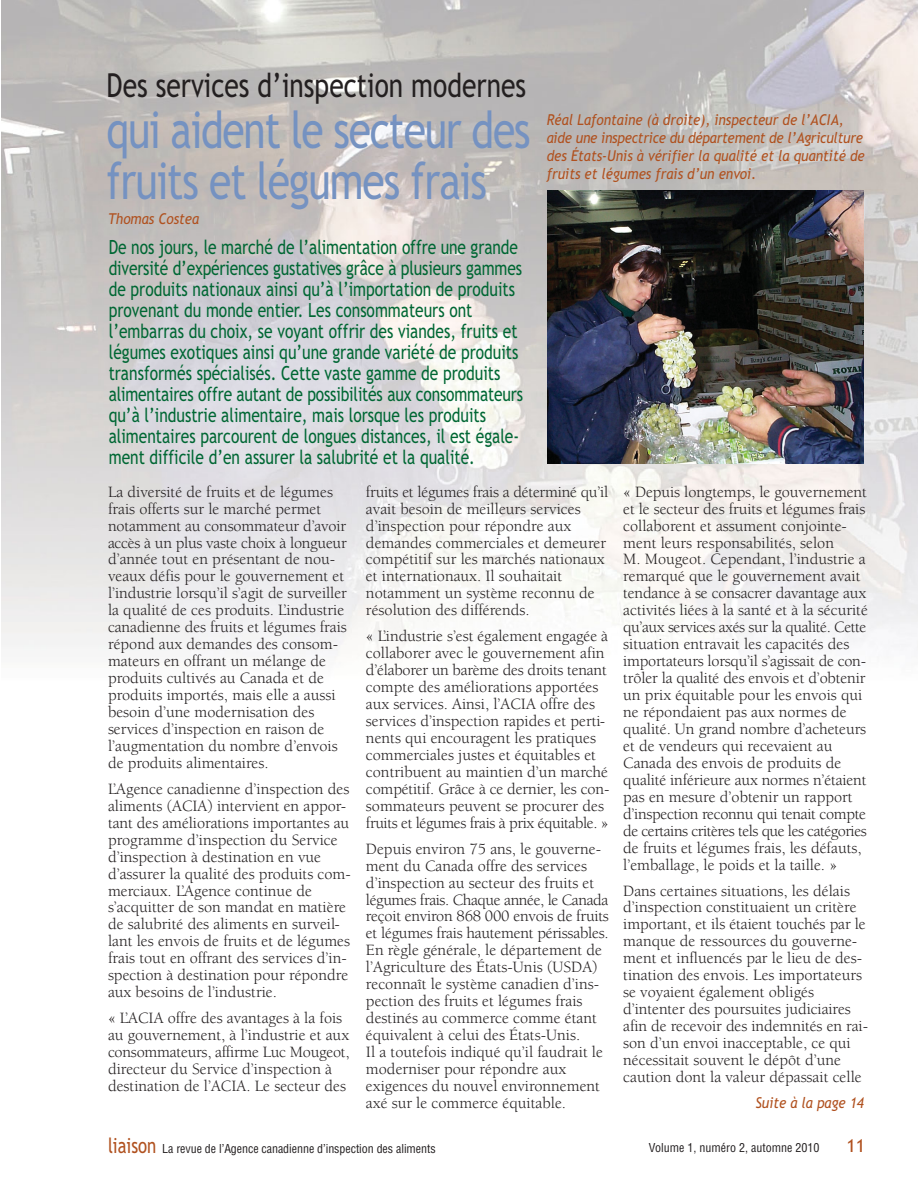
<style>
.page{position:relative;width:918px;height:1188px;background:#fff}
.page>*{position:absolute;margin:0;border:0;box-sizing:border-box;transform-origin:0 0}
.t1{font:51px/51px "Trebuchet MS";letter-spacing:-.03em;color:#7592c1;scale:.8 1}
.t2{font:33px "Trebuchet MS";color:#231f20;scale:.8 1}
.t3{font:19.5px/21px "Trebuchet MS";color:#006734;scale:.8 1}
.t4{font:18px "Trebuchet MS";color:#b0511f}
.t5{font:16.2px/17px "Berkeley";color:#231f20}
.t6{font:italic 15px/18px "Trebuchet MS";color:#b0511f;scale:.9 1}
.t7{font:condensed 12px "Helvetica";letter-spacing:-.005em;color:#231f20}
.s1{font-family:"Trebuchet MS";font-stretch:normal;font-size:21px;color:#b0511f}
</style>
<div class="page">
<img style="left:1px;top:0;width:917px;height:647px">
<img style="left:2px;top:173px;width:916px;height:485px">
<img style="left:548px;top:190px;width:316px;height:274px">
<h2 class="t2" style="left:106px;top:73px;width:526px">Des services d’inspection modernes</h2>
<h1 class="t1" style="left:106px;top:109px;width:532px">qui aident le secteur des fruits et légumes frais</h1>
<p class="t6" style="left:108px;top:211px;width:103px">Thomas Costea</p>
<p class="t6" style="left:547px;top:112px;width:355px">Réal Lafontaine (à droite), inspecteur de l’ACIA, aide une inspectrice du département de l’Agriculture des États-Unis à vérifier la qualité et la quantité de fruits et légumes frais d’un envoi.</p>
<p class="t3" style="left:109px;top:238px;width:519px">De nos jours, le marché de l’alimentation offre une grande diversité d’expériences gustatives grâce à plusieurs gammes de produits nationaux ainsi qu’à l’importation de produits provenant du monde entier. Les consommateurs ont l’embarras du choix, se voyant offrir des viandes, fruits et légumes exotiques ainsi qu’une grande variété de produits transformés spécialisés. Cette vaste gamme de produits alimentaires offre autant de possibilités aux consommateurs qu’à l’industrie alimentaire, mais lorsque les produits alimentaires parcourent de longues distances, il est égale&shy;ment difficile d’en assurer la salubrité et la qualité.</p>
<p class="t5" style="left:108px;top:485px;width:240px">La diversité de fruits et de légumes frais offerts sur le marché permet notamment au consommateur d’avoir accès à un plus vaste choix à longueur d’année tout en présentant de nou&shy;veaux défis pour le gouvernement et l’industrie lorsqu’il s’agit de surveiller la qualité de ces produits. L’industrie canadienne des fruits et légumes frais répond aux demandes des consom&shy;mateurs en offrant un mélange de produits cultivés au Canada et de produits importés, mais elle a aussi besoin d’une modernisation des services d’inspection en raison de l’augmentation du nombre d’envois de produits alimentaires.</p>
<p class="t5" style="left:108px;top:782px;width:244px">L’Agence canadienne d’inspection des aliments (ACIA) intervient en appor&shy;tant des améliorations importantes au programme d’inspection du Service d’inspection à destination en vue d’assurer la qualité des produits com&shy;merciaux. L’Agence continue de s’acquitter de son mandat en matière de salubrité des aliments en surveil&shy;lant les envois de fruits et de légumes frais tout en offrant des services d’in&shy;spection à destination pour répondre aux besoins de l’industrie.</p>
<p class="t5" style="left:108px;top:1011px;width:243px">« L’ACIA offre des avantages à la fois au gouvernement, à l’industrie et aux consommateurs, affirme Luc Mougeot, directeur du Service d’inspection à destination de l’ACIA. Le secteur des</p>
<p class="t5" style="left:366px;top:485px;width:244px">fruits et légumes frais a déterminé qu’il avait besoin de meilleurs services d’inspection pour répondre aux demandes commerciales et demeurer compétitif sur les marchés nationaux et internationaux. Il souhaitait notamment un système reconnu de résolution des différends.</p>
<p class="t5" style="left:366px;top:629px;width:245px">« L’industrie s’est également engagée à collaborer avec le gouvernement afin d’élaborer un barème des droits tenant compte des améliorations apportées aux services. Ainsi, l’ACIA offre des services d’inspection rapides et perti&shy;nents qui encouragent les pratiques commerciales justes et équitables et contribuent au maintien d’un marché compétitif. Grâce à ce dernier, les con&shy;sommateurs peuvent se procurer des fruits et légumes frais à prix équitable. »</p>
<p class="t5" style="left:366px;top:842px;width:244px">Depuis environ 75 ans, le gouverne&shy;ment du Canada offre des services d’inspection au secteur des fruits et légumes frais. Chaque année, le Canada reçoit environ 868 000 envois de fruits et légumes frais hautement périssables.<br>En règle générale, le département de l’Agriculture des États-Unis (USDA) reconnaît le système canadien d’ins - pection des fruits et légumes frais destinés au commerce comme étant équivalent à celui des États-Unis.<br>Il a toutefois indiqué qu’il faudrait le moderniser pour répondre aux exigences du nouvel environnement axé sur le commerce équitable.</p>
<p class="t5" style="left:623px;top:485px;width:246px">« Depuis longtemps, le gouvernement et le secteur des fruits et légumes frais collaborent et assument conjointe&shy;ment leurs responsabilités, selon<br>M. Mougeot. Cependant, l’industrie a remarqué que le gouvernement avait tendance à se consacrer davantage aux activités liées à la santé et à la sécurité qu’aux services axés sur la qualité. Cette situation entravait les capacités des importateurs lorsqu’il s’agissait de con&shy;trôler la qualité des envois et d’obtenir un prix équitable pour les envois qui ne répondaient pas aux normes de qualité. Un grand nombre d’acheteurs et de vendeurs qui recevaient au Canada des envois de produits de qualité inférieure aux normes n’étaient pas en mesure d’obtenir un rapport d’inspection reconnu qui tenait compte de certains critères tels que les catégories de fruits et légumes frais, les défauts, l’emballage, le poids et la taille. »</p>
<p class="t5" style="left:623px;top:883px;width:246px">Dans certaines situations, les délais d’inspection constituaient un critère important, et ils étaient touchés par le manque de ressources du gouverne&shy;ment et influencés par le lieu de des&shy;tination des envois. Les importateurs se voyaient également obligés d’intenter des poursuites judiciaires afin de recevoir des indemnités en rai&shy;son d’un envoi inacceptable, ce qui nécessitait souvent le dépôt d’une caution dont la valeur dépassait celle</p>
<p class="t6" style="left:755px;top:1095px;width:122px">Suite à la page 14</p>
<p class="t7" style="left:108px;top:1144px;width:329px"><span class="s1">liaison</span> La revue de l’Agence canadienne d’inspection des aliments</p>
<p class="t7" style="left:649px;top:1143px;width:172px">Volume 1, numéro 2, automne 2010</p>
<p class="t4" style="left:846px;top:1139px;width:20px">11</p>
</div>
